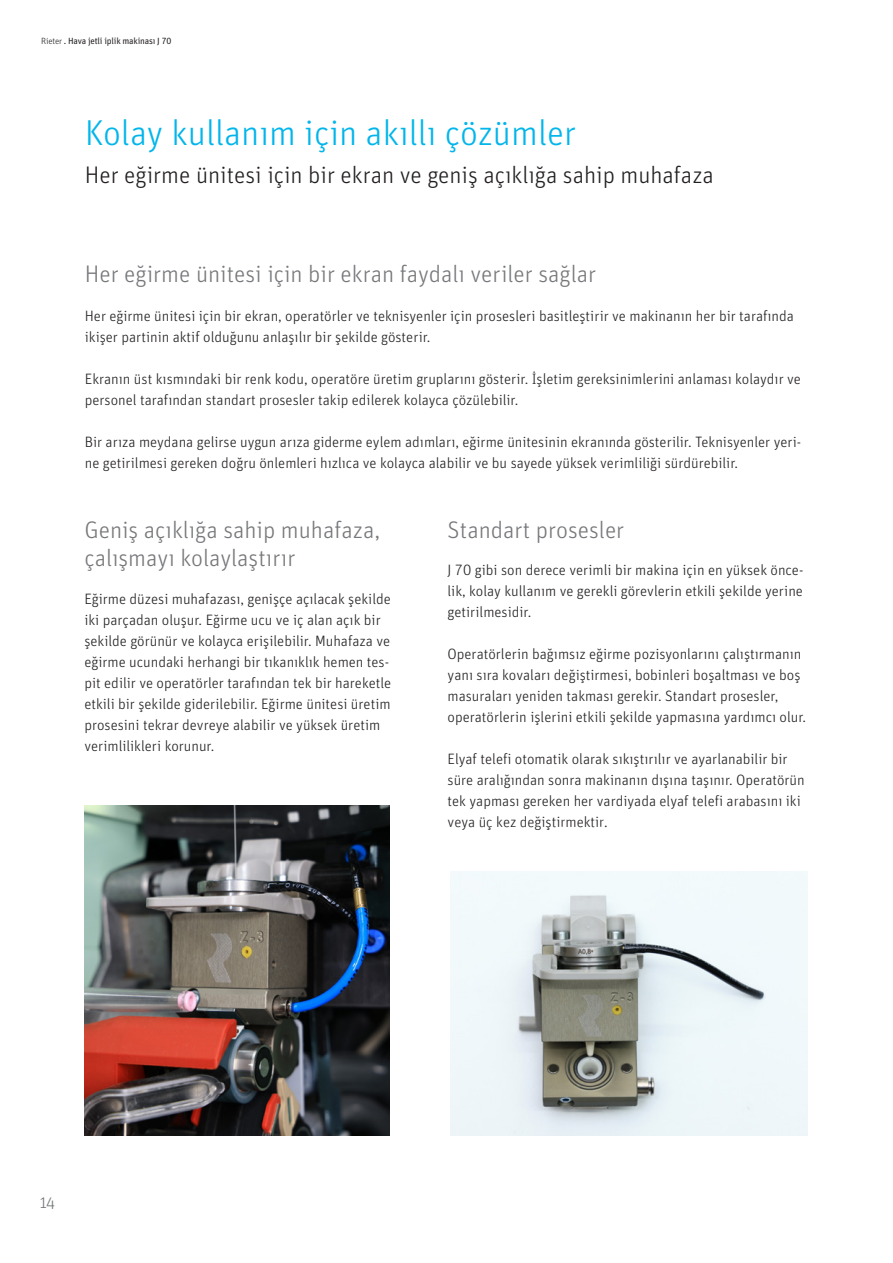
<style>
.page{position:relative;width:893px;height:1263px;background:#fff}
.page>*{position:absolute;margin:0;border:0;box-sizing:border-box;transform-origin:0 0}
.t1{font:300 36px "Unit Pro";color:#02b5eb}
.t2{font:300 24px/28.5px "Unit Pro";color:#76787b}
.t3{font:300 24px "Unit Pro";color:#231f20}
.t4{font:300 16.5px "Unit Pro";color:#76787b}
.t5{font:300 15px/21px "Unit Pro";color:#231f20}
.t6{font:15px "Hanyi Xi Deng Xian";color:#231f20}
.t7{font:9px "Unit Pro";letter-spacing:-.02em;color:#231f20}
.s1{font-weight:300}
.s2{font-family:"Hanyi Xi Deng Xian";font-weight:400}
</style>
<div class="page">
<img style="left:84px;top:806px;width:305px;height:329px">
<img style="left:451px;top:872px;width:357px;height:263px">
<p class="t7" style="left:41px;top:34px;width:132px"><span class="s1">Rieter</span> . Hava jetli iplik makinası J 70</p>
<h1 class="t1" style="left:85px;top:108px;width:493px">Kolay kullanım için akıllı çözümler</h1>
<h2 class="t3" style="left:85px;top:158px;width:631px">Her eğirme ünitesi için bir ekran ve geniş açıklığa sahip muhafaza</h2>
<h2 class="t2" style="left:85px;top:258px;width:513px">Her eğirme ünitesi için bir ekran faydalı veriler sağlar</h2>
<p class="t5" style="left:85px;top:305px;width:711px">Her eğirme ünitesi için bir ekran, operatörler ve teknisyenler için prosesleri basitleştirir ve makinanın her bir tarafında ikişer partinin aktif olduğunu anlaşılır bir şekilde gösterir.</p>
<p class="t5" style="left:85px;top:368px;width:718px">Ekranın üst kısmındaki bir renk kodu, operatöre üretim gruplarını gösterir. İşletim gereksinimlerini anlaması kolaydır ve personel tarafından standart prosesler takip edilerek kolayca çözülebilir.</p>
<p class="t5" style="left:85px;top:431px;width:718px">Bir arıza meydana gelirse uygun arıza giderme eylem adımları, eğirme ünitesinin ekranında gösterilir. Teknisyenler yeri&shy;ne getirilmesi gereken doğru önlemleri hızlıca ve kolayca alabilir ve bu sayede yüksek verimliliği sürdürebilir.</p>
<h2 class="t2" style="left:84px;top:514px;width:297px">Geniş açıklığa sahip muhafaza, çalışmayı kolaylaştırır</h2>
<h2 class="t2" style="left:448px;top:514px;width:178px">Standart prosesler</h2>
<p class="t5" style="left:84px;top:587px;width:308px">Eğirme düzesi muhafazası, genişçe açılacak şekilde iki parçadan oluşur. Eğirme ucu ve iç alan açık bir şekilde görünür ve kolayca erişilebilir. Muhafaza ve eğirme ucundaki herhangi bir tıkanıklık hemen tes&shy;pit edilir ve operatörler tarafından tek bir hareketle etkili bir şekilde giderilebilir. Eğirme ünitesi üretim prosesini tekrar devreye alabilir ve yüksek üretim verimlilikleri korunur.</p>
<p class="t5" style="left:448px;top:559px;width:357px;text-align:justify">J 70 gibi son derece verimli bir makina için en yüksek önce&shy;lik, kolay kullanım ve gerekli görevlerin etkili şekilde yerine getirilmesidir.</p>
<p class="t5" style="left:448px;top:643px;width:360px">Operatörlerin bağımsız eğirme pozisyonlarını çalıştırmanın yanı sıra kovaları değiştirmesi, bobinleri boşaltması ve boş masuraları yeniden takması gerekir. Standart prosesler, operatörlerin işlerini etkili şekilde yapmasına yardımcı olur.</p>
<p class="t5" style="left:448px;top:748px;width:359px">Elyaf telefi otomatik olarak sıkıştırılır ve ayarlanabilir bir süre aralığından sonra makinanın dışına taşınır. Operatörün tek yapması gereken her vardiyada <span class="s2">elyaf telefi arabasını iki</span></p>
<p class="t6" style="left:448px;top:813px;width:162px">veya üç kez değiştirmektir.</p>
<p class="t4" style="left:39px;top:1191px;width:18px">14</p>
</div>
